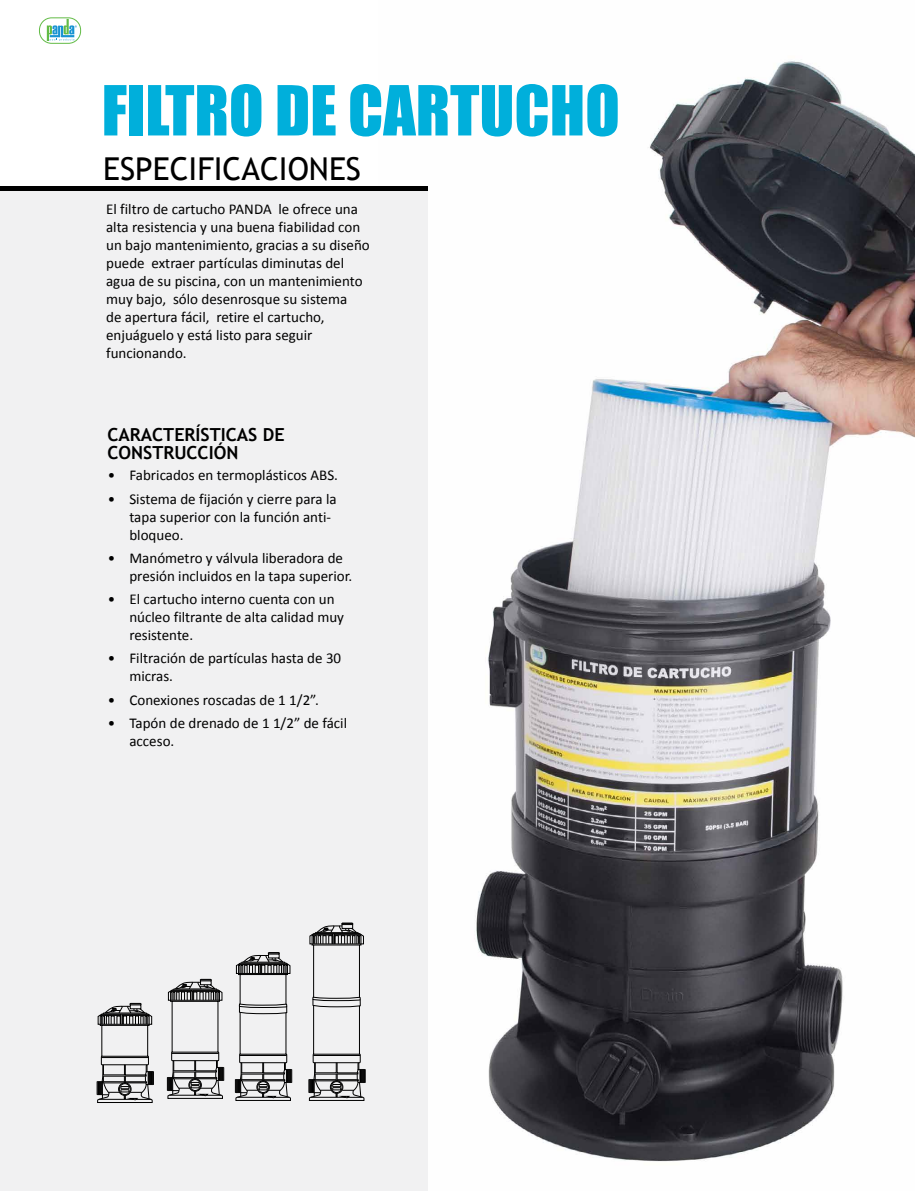
<style>
.page{position:relative;width:915px;height:1191px;background:#fff}
.page>*{position:absolute;margin:0;border:0;box-sizing:border-box;transform-origin:0 0}
.t1{font:63.75px "Impact";color:#00afdb}
.t2{font:31.5px "Trebuchet MS";color:#000}
.t3{font:700 18px/18px "Trebuchet MS";color:#000}
.t4{font:15px/18px "Calibri";color:#000}
</style>
<div class="page">
<svg style="left:39px;top:18px;width:42px;height:25px"></svg>
<div style="left:39px;top:17px;width:42px;height:27px;border:1px solid #62bb46;border-radius:12px"></div>
<svg style="left:47px;top:19px;width:30px;height:22px"></svg>
<img style="left:427px;top:61px;width:487px;height:1130px">
<div style="left:0;top:188px;width:427px;height:1003px;background:#f1f1f2"></div>
<div style="left:0;top:186px;width:427px;height:5px;background:#000"></div>
<div style="left:102px;top:1025px;width:46px;height:31px;border:1px solid #000"></div>
<svg style="left:98px;top:1003px;width:54px;height:22px"></svg>
<svg style="left:97px;top:1055px;width:57px;height:48px"></svg>
<svg style="left:168px;top:979px;width:54px;height:22px"></svg>
<svg style="left:167px;top:1051px;width:57px;height:47px"></svg>
<svg style="left:236px;top:952px;width:54px;height:23px"></svg>
<svg style="left:235px;top:1003px;width:57px;height:98px"></svg>
<div style="left:313px;top:944px;width:46px;height:53px;border:1px solid #000"></div>
<svg style="left:309px;top:922px;width:55px;height:23px"></svg>
<svg style="left:308px;top:996px;width:57px;height:105px"></svg>
<h1 class="t1" style="left:102px;top:61px;width:519px">FILTRO DE CARTUCHO</h1>
<h2 class="t2" style="left:103px;top:150px;width:259px">ESPECIFICACIONES</h2>
<p class="t4" style="left:106px;top:200px;width:265px">El filtro de cartucho PANDA le ofrece una alta resistencia y una buena fiabilidad con un bajo mantenimiento, gracias a su diseño puede extraer partículas diminutas del agua de su piscina, con un mantenimiento muy bajo, sólo desenrosque su sistema<br>de apertura fácil, retire el cartucho, enjuáguelo y está listo para seguir funcionando.</p>
<p class="t3" style="left:107px;top:426px;width:179px">CARACTERÍSTICAS DE<br>CONSTRUCCIÓN</p>
<p class="t4" style="left:108px;top:466px;width:232px">• Fabricados en termoplásticos ABS.</p>
<p class="t4" style="left:129px;top:489px;width:209px;text-indent:-22px">• Sistema de fijación y cierre para la tapa superior con la función anti&shy;bloqueo.</p>
<p class="t4" style="left:129px;top:549px;width:224px;text-indent:-22px">• Manómetro y válvula liberadora de presión incluidos en la tapa superior.</p>
<p class="t4" style="left:129px;top:590px;width:216px;text-indent:-22px">• El cartucho interno cuenta con un núcleo filtrante de alta calidad muy resistente.</p>
<p class="t4" style="left:129px;top:649px;width:213px;text-indent:-22px">• Filtración de partículas hasta de 30 micras.</p>
<p class="t4" style="left:108px;top:690px;width:213px">• Conexiones roscadas de 1 1/2”.</p>
<p class="t4" style="left:129px;top:714px;width:219px;text-indent:-22px">• Tapón de drenado de 1 1/2” de fácil acceso.</p>
</div>
